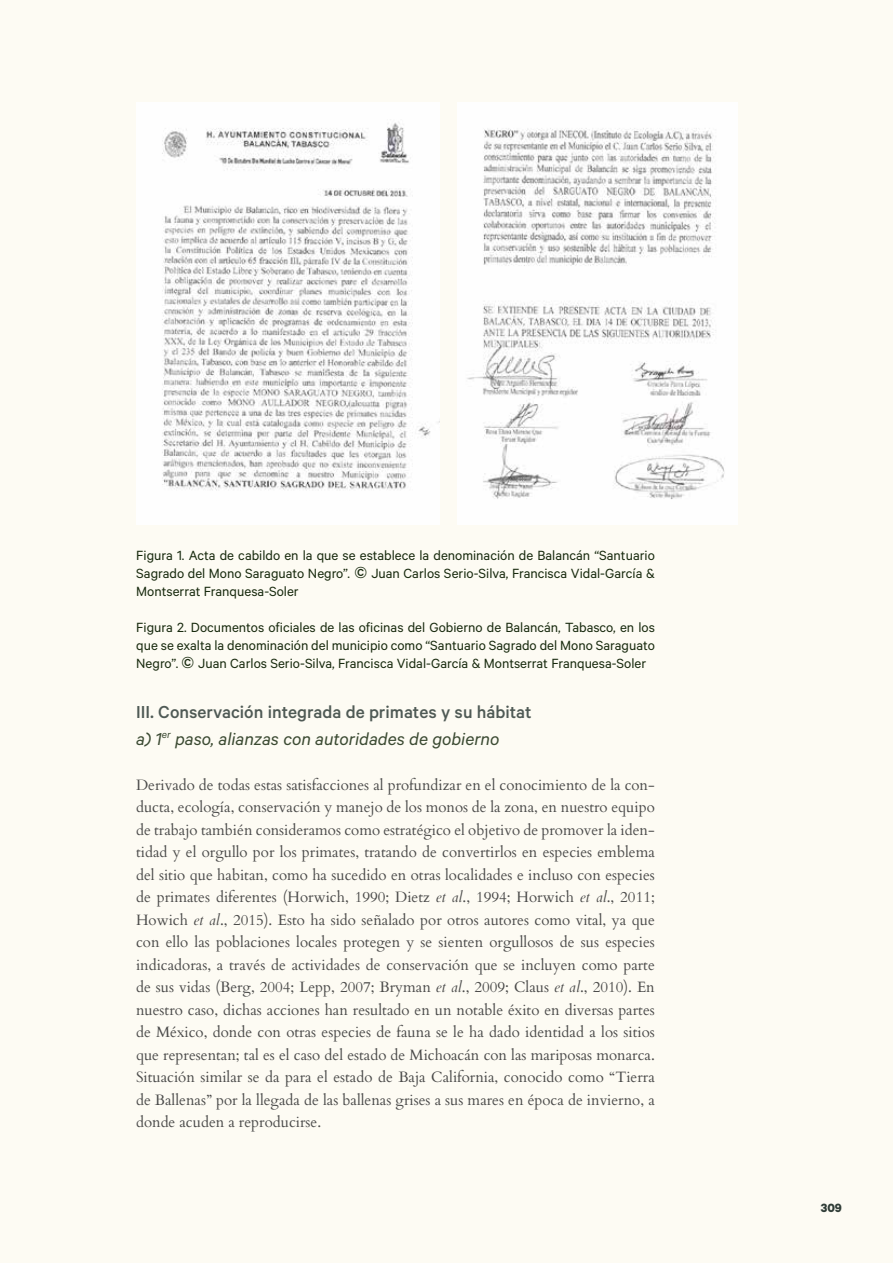
<style>
.page{position:relative;width:893px;height:1263px;background:#fdfbf3}
.page>*{position:absolute;margin:0;border:0;box-sizing:border-box;transform-origin:0 0}
.t1{font:500 19.5px/27px "Calibre";color:#4f5a55}
.t2{font:15px/22.5px "Cardo";color:#4a4a49;text-align:justify}
.t3{font:15px/18px "Calibre";color:#182a0e;text-align:justify}
.t4{font:700 13.5px "Calibre";color:#303d37}
.s1{font-size:18px}
.s2{font-weight:400;font-style:italic;color:#3b4a32}
.s3{font-style:italic}
</style>
<div class="page">
<img style="left:136px;top:102px;width:304px;height:422px">
<img style="left:457px;top:102px;width:280px;height:422px">
<p class="t3" style="left:136px;top:545px;width:520px">Figura 1. Acta de cabildo en la que se establece la denominación de Balancán “Santuario Sagrado del Mono Saraguato Negro”. <span class="s1">©</span> Juan Carlos Serio-Silva, Francisca Vidal-García &amp; Montserrat Franquesa-Soler</p>
<p class="t3" style="left:136px;top:617px;width:520px">Figura 2. Documentos oficiales de las oficinas del Gobierno de Balancán, Tabasco, en los que se exalta la denominación del municipio como “Santuario Sagrado del Mono Saraguato Negro”. <span class="s1">©</span> Juan Carlos Serio-Silva, Francisca Vidal-García &amp; Montserrat Franquesa-Soler</p>
<h1 class="t1" style="left:136px;top:697px;width:397px">III. Conservación integrada de primates y su hábitat <span class="s2">a) 1</span><sup>er</sup> <span class="s2">paso, alianzas con autoridades de gobierno</span></h1>
<p class="t2" style="left:136px;top:772px;width:520px">Derivado de todas estas satisfacciones al profundizar en el conocimiento de la con&shy;ducta, ecología, conservación y manejo de los monos de la zona, en nuestro equipo de trabajo también consideramos como estratégico el objetivo de promover la iden&shy;tidad y el orgullo por los primates, tratando de convertirlos en especies emblema del sitio que habitan, como ha sucedido en otras localidades e incluso con especies de primates diferentes (Horwich, 1990; Dietz <span class="s3">et al</span>., 1994; Horwich <span class="s3">et al</span>., 2011; Howich <span class="s3">et al</span>., 2015). Esto ha sido señalado por otros autores como vital, ya que con ello las poblaciones locales protegen y se sienten orgullosos de sus especies indicadoras, a través de actividades de conservación que se incluyen como parte de sus vidas (Berg, 2004; Lepp, 2007; Bryman <span class="s3">et al</span>., 2009; Claus <span class="s3">et al</span>., 2010). En nuestro caso, dichas acciones han resultado en un notable éxito en diversas partes de México, donde con otras especies de fauna se le ha dado identidad a los sitios que representan; tal es el caso del estado de Michoacán con las mariposas monarca.<br>Situación similar se da para el estado de Baja California, conocido como “Tierra de Ballenas” por la llegada de las ballenas grises a sus mares en época de invierno, a donde acuden a reproducirse.</p>
<p class="t4" style="left:821px;top:1200px;width:23px">309</p>
</div>
